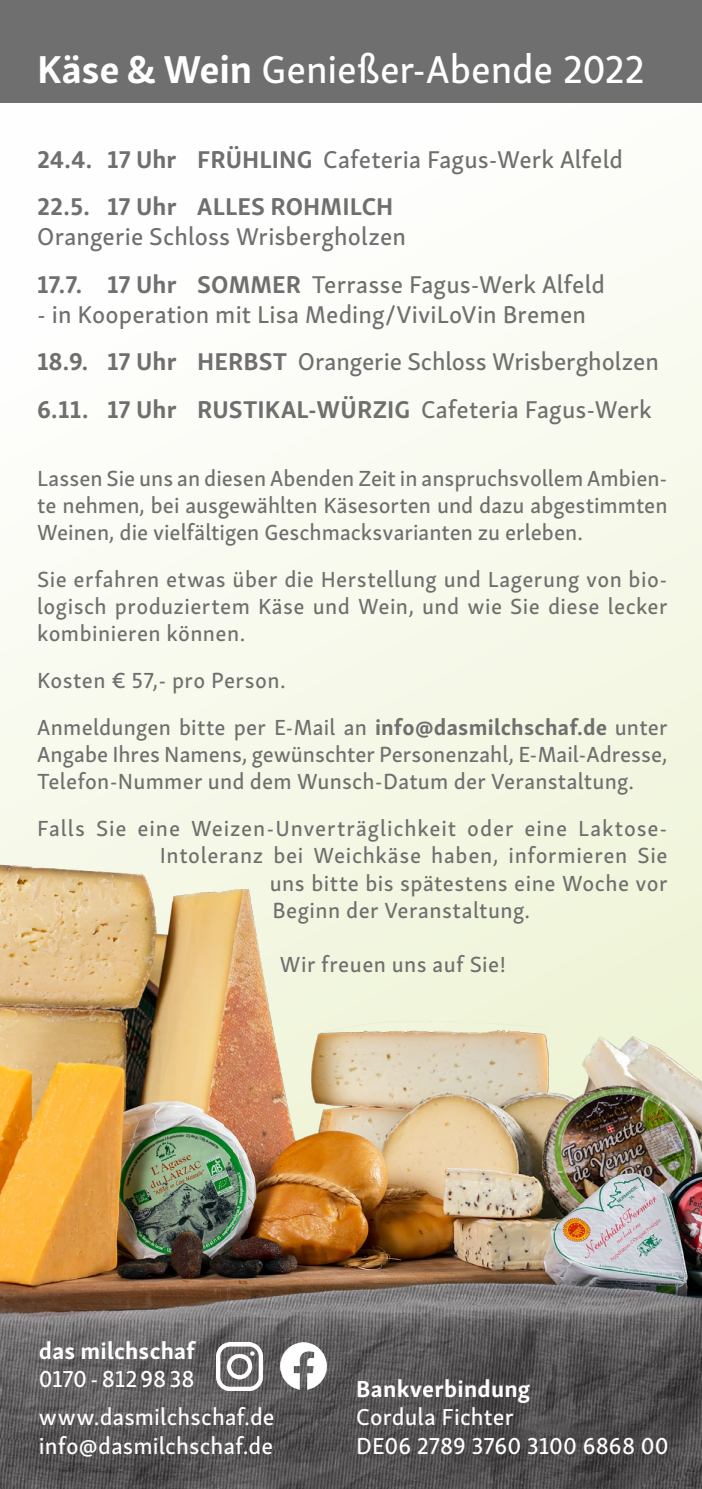
<style>
.page{position:relative;width:702px;height:1489px;background:#fff}
.page>*{position:absolute;margin:0;border:0;box-sizing:border-box;transform-origin:0 0}
.t1{font:40px "Skolar Sans Me";letter-spacing:-.005em;color:#fff}
.t2{font:25px/47.5px "Skolar Sans Me";letter-spacing:.005em;color:#706f6f}
.t3{font:700 25px "Skolar Sans";letter-spacing:.005em;color:#706f6f}
.t4{font:23.75px/38px "Skolar Sans Me";letter-spacing:.005em;color:#fff}
.t5{font:700 23.75px "Skolar Sans";letter-spacing:.01em;color:#fff}
.t6{font:22.5px/27px "Skolar Sans Me";letter-spacing:.015em;color:#706f6f;text-align:justify}
.t7{font:22.5px "Skolar Sans Me";letter-spacing:.04em;color:#706f6f}
.s1{font-family:"Skolar Sans";font-weight:700}
.s2{font-family:"Skolar Sans Me";font-weight:400}
</style>
<div class="page">
<div style="left:0;top:103px;width:702px;height:1385px;background:linear-gradient(to right,#fcfdf8,#f7f9eb)"></div>
<div style="left:0;top:0;width:702px;height:103px;background:#706f6f"></div>
<img style="left:0;top:856px;width:702px;height:632px">
<img style="left:280px;top:1342px;width:47px;height:47px">
<img style="left:216px;top:1342px;width:47px;height:48px">
<h1 class="t1" style="left:37px;top:39px;width:609px"><span class="s1">Käse &amp; Wein</span> Genießer-Abende 2022</h1>
<p class="t2" style="left:37px;top:133px;width:587px"><span class="s1">24.4. 17 Uhr FRÜHLING</span> Cafeteria Fagus-Werk Alfeld</p>
<p class="t3" style="left:37px;top:186px;width:357px">22.5. 17 Uhr ALLES ROHMILCH</p>
<p class="t2" style="left:37px;top:211px;width:569px">Orangerie Schloss Wrisbergholzen<br><span class="s1">17.7. 17 Uhr SOMMER</span> Terrasse Fagus-Werk Alfeld</p>
<p class="t2" style="left:37px;top:288px;width:623px">- in Kooperation mit Lisa Meding/ViviLoVin Bremen<br><span class="s1">18.9. 17 Uhr HERBST</span> Orangerie Schloss Wrisbergholzen</p>
<p class="t3" style="left:37px;top:389px;width:616px">6.11. 17 Uhr RUSTIKAL-WÜRZIG <span class="s2">Cafeteria Fagus-Werk</span></p>
<p class="t6" style="left:37px;top:463px;width:631px">Lassen Sie uns an diesen Abenden Zeit in anspruchsvollem Ambien&shy;te nehmen, bei ausgewählten Käsesorten und dazu abgestimmten Weinen, die vielfältigen Geschmacksvarianten zu erleben.</p>
<p class="t6" style="left:37px;top:564px;width:632px">Sie erfahren etwas über die Herstellung und Lagerung von bio&shy;logisch produziertem Käse und Wein, und wie Sie diese lecker kombinieren können.</p>
<p class="t6" style="left:37px;top:655px;width:632px;line-height:47px">Kosten € 57,- pro Person.<br>Anmeldungen bitte per E-Mail an <span class="s1">info@dasmilchschaf.de</span> unter</p>
<p class="t6" style="left:37px;top:739px;width:632px">Angabe Ihres Namens, gewünschter Personenzahl, E-Mail-Adresse,<br>Telefon-Nummer und dem Wunsch-Datum der Veranstaltung.</p>
<p class="t7" style="left:37px;top:811px;width:632px">Falls Sie eine Weizen-Unverträglichkeit oder eine Laktose-</p>
<p class="t6" style="left:160px;top:840px;width:509px">Intoleranz bei Weichkäse haben, informieren Sie</p>
<p class="t6" style="left:270px;top:867px;width:399px">uns bitte bis spätestens eine Woche vor</p>
<p class="t6" style="left:272px;top:894px;width:259px">Beginn der Veranstaltung.</p>
<p class="t6" style="left:280px;top:948px;width:227px">Wir freuen uns auf Sie!</p>
<p class="t5" style="left:39px;top:1331px;width:158px">das milchschaf</p>
<p class="t4" style="left:39px;top:1358px;width:237px">0170 - 812 98 38 www.dasmilchschaf.de</p>
<p class="t4" style="left:39px;top:1424px;width:236px">info@dasmilchschaf.de</p>
<p class="t5" style="left:356px;top:1369px;width:175px">Bankverbindung</p>
<p class="t4" style="left:356px;top:1400px;width:314px;line-height:28.5px">Cordula Fichter<br>DE06 2789 3760 3100 6868 00</p>
</div>
